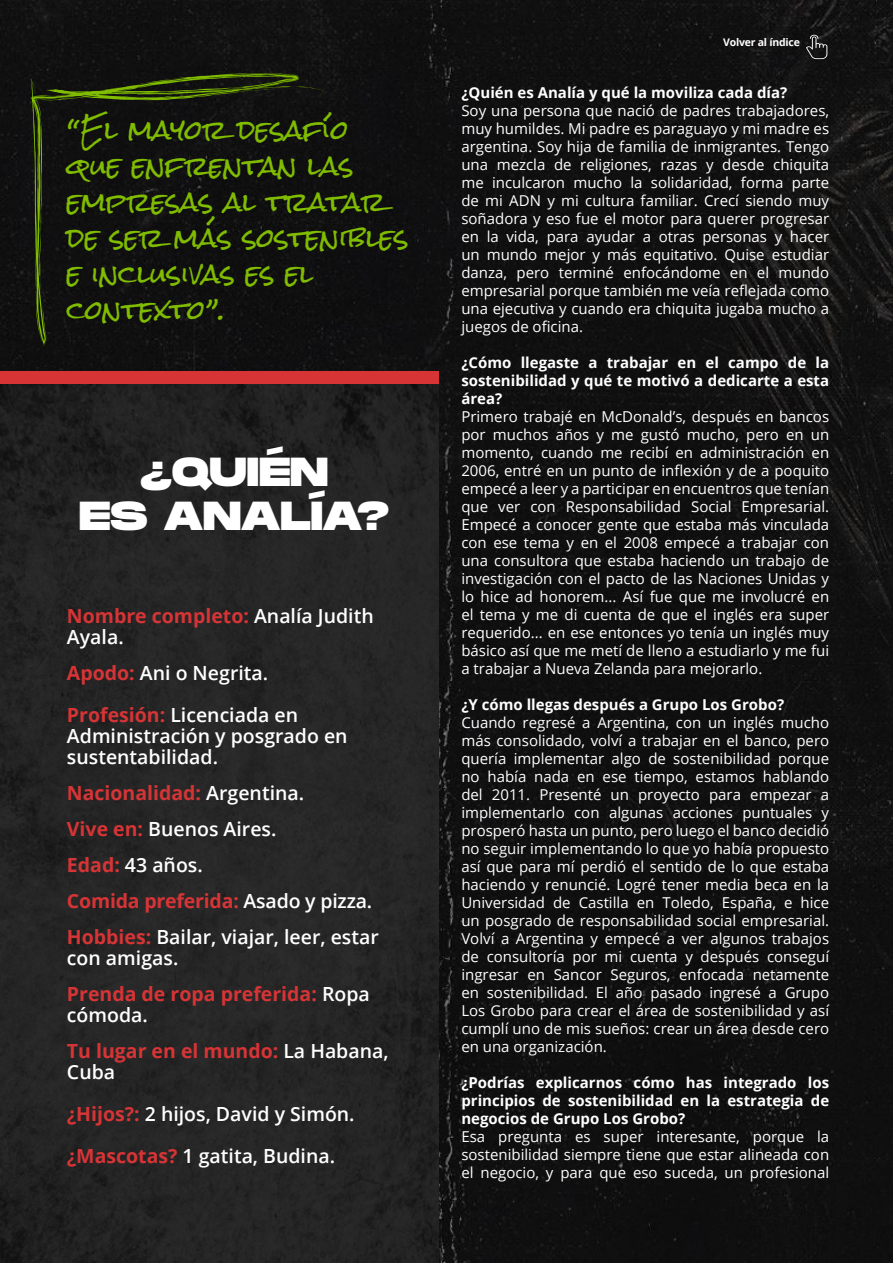
<style>
.page{position:relative;width:893px;height:1263px;background:#101010}
.page>*{position:absolute;margin:0;border:0;box-sizing:border-box;transform-origin:0 0}
.t1{font:800 40.5px/43.5px "Monument Extended";letter-spacing:-.005em;color:#fff;text-align:center}
.t2{font:25.5px/36px "Rock Salt";color:#80bc00}
.t3{font:600 19.5px/36px "Open Sans";color:#fff}
.t4{font:700 19.5px/36px "Open Sans";color:#d73436}
.t5{font:15px/18px "Open Sans";color:#fff;text-align:justify}
.t6{font:700 15px/18px "Open Sans";color:#fff;text-align:justify}
.t7{font:700 10.5px "Open Sans";letter-spacing:-.02em;color:#fff}
.s1{font-weight:700;color:#d73436}
.s2{font-weight:600;color:#fff}
</style>
<div class="page">
<div style="left:0;top:377px;width:439px;height:886px;background:#252525"></div>
<div style="left:0;top:371px;width:439px;height:12px;background:#d73436"></div>
<svg style="left:95px;top:73px;width:203px;height:272px"></svg>
<svg style="left:127px;top:94px;width:18px;height:4px"></svg>
<svg style="left:140px;top:83px;width:8px;height:4px"></svg>
<svg style="left:159px;top:74px;width:164px;height:23px"></svg>
<svg style="left:31px;top:77px;width:90px;height:269px"></svg>
<svg style="left:806px;top:35px;width:21px;height:24px"></svg>
<h2 class="t2" style="left:67px;top:113px;width:343px">“El mayor desafío que enfrentan las empresas al tratar de ser más sostenibles e inclusivas es el contexto”.</h2>
<h1 class="t1" style="left:79px;top:449px;width:312px">¿QUIÉN<br>ES ANALÍA?</h1>
<h3 class="t3" style="left:67px;top:605px;width:308px;line-height:21px"><span class="s1">Nombre completo:</span> Analía Judith<br>Ayala.</h3>
<h3 class="t3" style="left:67px;top:652px;width:233px;line-height:42px"><span class="s1">Apodo:</span> Ani o Negrita.<br><span class="s1">Profesión:</span> Licenciada en</h3>
<h3 class="t3" style="left:67px;top:725px;width:282px;line-height:21px">Administración y posgrado en sustentabilidad.</h3>
<h3 class="t3" style="left:67px;top:775px;width:313px"><span class="s1">Nacionalidad:</span> Argentina.<br><span class="s1">Vive en:</span> Buenos Aires.<br><span class="s1">Edad:</span> 43 años.<br><span class="s1">Comida preferida:</span> Asado y pizza.<br><span class="s1">Hobbies:</span> Bailar, viajar, leer, estar</h3>
<h3 class="t4" style="left:67px;top:940px;width:304px"><span class="s2">con amigas.<br></span>Prenda de ropa preferida: <span class="s2">Ropa</span></h3>
<h3 class="t4" style="left:67px;top:997px;width:323px"><span class="s2">cómoda.<br></span>Tu lugar en el mundo: <span class="s2">La Habana,</span></h3>
<h3 class="t3" style="left:67px;top:1051px;width:289px;line-height:42px">Cuba<br><span class="s1">¿Hijos?:</span> 2 hijos, David y Simón. <span class="s1">¿Mascotas?</span> 1 gatita, Budina.</h3>
<p class="t7" style="left:723px;top:35px;width:78px">Volver al índice</p>
<p class="t6" style="left:461px;top:83px;width:327px">¿Quién es Analía y qué la moviliza cada día?</p>
<p class="t5" style="left:461px;top:101px;width:369px">Soy una persona que nació de padres trabajadores, muy humildes. Mi padre es paraguayo y mi madre es argentina. Soy hija de familia de inmigrantes. Tengo una mezcla de religiones, razas y desde chiquita me inculcaron mucho la solidaridad, forma parte de mi ADN y mi cultura familiar. Crecí siendo muy soñadora y eso fue el motor para querer progresar en la vida, para ayudar a otras personas y hacer un mundo mejor y más equitativo. Quise estudiar danza, pero terminé enfocándome en el mundo empresarial porque también me veía reflejada como una ejecutiva y cuando era chiquita jugaba mucho a juegos de oficina.</p>
<p class="t6" style="left:461px;top:353px;width:369px">¿Cómo llegaste a trabajar en el campo de la sostenibilidad y qué te motivó a dedicarte a esta área?</p>
<p class="t5" style="left:461px;top:407px;width:369px">Primero trabajé en McDonald’s, después en bancos por muchos años y me gustó mucho, pero en un momento, cuando me recibí en administración en 2006, entré en un punto de inflexión y de a poquito empecé a leer y a participar en encuentros que tenían que ver con Responsabilidad Social Empresarial.<br>Empecé a conocer gente que estaba más vinculada con ese tema y en el 2008 empecé a trabajar con una consultora que estaba haciendo un trabajo de investigación con el pacto de las Naciones Unidas y lo hice ad honorem... Así fue que me involucré en el tema y me di cuenta de que el inglés era super requerido... en ese entonces yo tenía un inglés muy básico así que me metí de lleno a estudiarlo y me fui a trabajar a Nueva Zelanda para mejorarlo.</p>
<p class="t6" style="left:461px;top:695px;width:324px">¿Y cómo llegas después a Grupo Los Grobo?</p>
<p class="t5" style="left:461px;top:713px;width:369px">Cuando regresé a Argentina, con un inglés mucho más consolidado, volví a trabajar en el banco, pero quería implementar algo de sostenibilidad porque no había nada en ese tiempo, estamos hablando del 2011. Presenté un proyecto para empezar a implementarlo con algunas acciones puntuales y prosperó hasta un punto, pero luego el banco decidió no seguir implementando lo que yo había propuesto así que para mí perdió el sentido de lo que estaba haciendo y renuncié. Logré tener media beca en la Universidad de Castilla en Toledo, España, e hice un posgrado de responsabilidad social empresarial.<br>Volví a Argentina y empecé a ver algunos trabajos de consultoría por mi cuenta y después conseguí ingresar en Sancor Seguros, enfocada netamente en sostenibilidad. El año pasado ingresé a Grupo Los Grobo para crear el área de sostenibilidad y así cumplí uno de mis sueños: crear un área desde cero en una organización.</p>
<p class="t6" style="left:461px;top:1073px;width:369px">¿Podrías explicarnos cómo has integrado los principios de sostenibilidad en la estrategia de negocios de Grupo Los Grobo?</p>
<p class="t5" style="left:461px;top:1127px;width:369px">Esa pregunta es super interesante, porque la sostenibilidad siempre tiene que estar alineada con el negocio, y para que eso suceda, un profesional</p>
</div>
